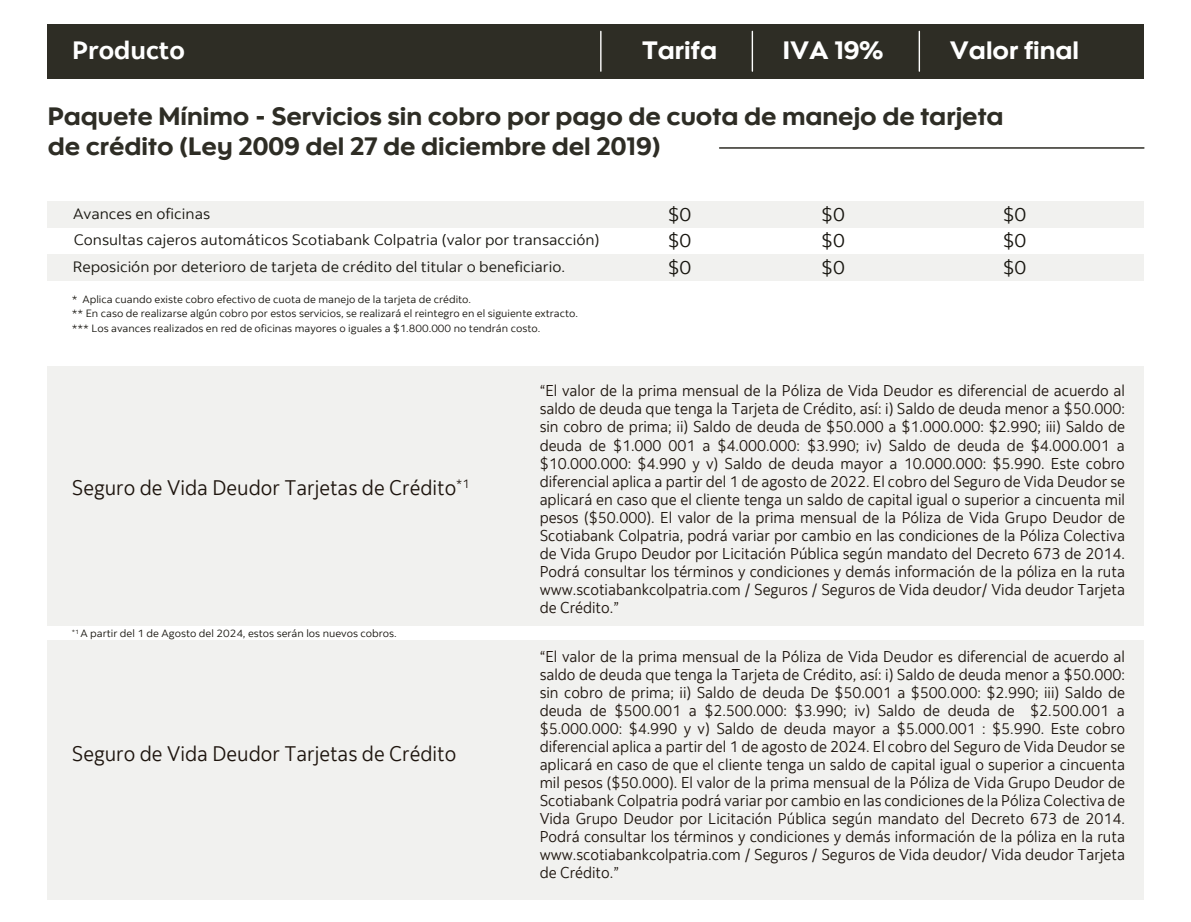
<style>
.page{position:relative;width:1191px;height:922px;background:#fff}
.page>*{position:absolute;margin:0;border:0;box-sizing:border-box;transform-origin:0 0}
.t1{font:25.05px/30px "Scotia Headline";color:#2e2d25;scale:1.05 1}
.t2{font:25.05px "Scotia Headline";color:#fff;scale:1.05 1}
.t3{font:700 25.05px "Scotia";color:#fff;scale:1.05 1}
.t4{font:21px "Scotia";color:#1e150e;scale:.96 1}
.t5{font:18.75px "Scotia";color:#181610;scale:1.05 1}
.t6{font:15.6px/18px "Scotia";color:#1e150e;text-align:justify;scale:.96 1}
.t7{font:15px/27.3px "Scotia";color:#181610;scale:1.05 1}
.t8{font:10.5px/14.4px "Scotia";color:#181610;scale:1.05 1}
</style>
<div class="page">
<div style="left:47px;top:366px;width:1096px;height:259px;background:#f1f1ef"></div>
<div style="left:47px;top:640px;width:1096px;height:259px;background:#f1f1ef"></div>
<hr style="left:719px;top:147px;width:424px;height:2px;background:#2e2d25">
<div style="left:47px;top:201px;width:1096px;height:26px;background:#f1f1ef"></div>
<div style="left:47px;top:254px;width:1096px;height:27px;background:#f1f1ef"></div>
<div style="left:47px;top:24px;width:1096px;height:54px;background:#2e2d25"></div>
<hr style="left:600px;top:31px;width:1px;height:40px;background:#fff">
<hr style="left:751px;top:31px;width:2px;height:40px;background:#fff">
<hr style="left:918px;top:31px;width:2px;height:40px;background:#fff">
<h1 class="t3" style="left:72px;top:35px;width:109px">Producto</h1>
<h1 class="t2" style="left:642px;top:36px;width:73px">Tarifa</h1>
<h1 class="t2" style="left:783px;top:36px;width:97px">IVA 19%</h1>
<h1 class="t2" style="left:950px;top:36px;width:125px">Valor final</h1>
<h1 class="t1" style="left:48px;top:101px;width:912px">Paquete Mínimo - Servicios sin cobro por pago de cuota de manejo de tarjeta de crédito (Ley 2009 del 27 de diciembre del 2019)</h1>
<p class="t7" style="left:73px;top:200px;width:132px">Avances en oficinas</p>
<p class="t5" style="left:668px;top:203px;width:24px">$0</p>
<p class="t5" style="left:821px;top:203px;width:24px">$0</p>
<p class="t5" style="left:1002px;top:203px;width:24px">$0</p>
<p class="t7" style="left:73px;top:226px;width:503px">Consultas cajeros automáticos Scotiabank Colpatria (valor por transacción)<br>Reposición por deterioro de tarjeta de crédito del titular o beneficiario.</p>
<p class="t5" style="left:668px;top:230px;width:24px">$0</p>
<p class="t5" style="left:821px;top:230px;width:24px">$0</p>
<p class="t5" style="left:1002px;top:230px;width:24px">$0</p>
<p class="t5" style="left:668px;top:257px;width:24px">$0</p>
<p class="t5" style="left:821px;top:257px;width:24px">$0</p>
<p class="t5" style="left:1002px;top:257px;width:24px">$0</p>
<p class="t8" style="left:72px;top:292px;width:382px">* Aplica cuando existe cobro efectivo de cuota de manejo de la tarjeta de crédito.</p>
<p class="t8" style="left:72px;top:307px;width:484px">** En caso de realizarse algún cobro por estos servicios, se realizará el reintegro en el siguiente extracto. *** Los avances realizados en red de oficinas mayores o iguales a $1.800.000 no tendrán costo.</p>
<h2 class="t4" style="left:72px;top:476px;width:415px">Seguro de Vida Deudor Tarjetas de Crédito<sup>*1</sup></h2>
<p class="t8" style="left:72px;top:626px;width:311px"><sup>*1</sup> A partir del 1 de Agosto del 2024, estos serán los nuevos cobros.</p>
<h2 class="t4" style="left:72px;top:741px;width:402px">Seguro de Vida Deudor Tarjetas de Crédito</h2>
<p class="t6" style="left:539px;top:382px;width:611px">“El valor de la prima mensual de la Póliza de Vida Deudor es diferencial de acuerdo al saldo de deuda que tenga la Tarjeta de Crédito, así: i) Saldo de deuda menor a $50.000: sin cobro de prima; ii) Saldo de deuda de $50.000 a $1.000.000: $2.990; iii) Saldo de deuda de $1.000 001 a $4.000.000: $3.990; iv) Saldo de deuda de $4.000.001 a $10.000.000: $4.990 y v) Saldo de deuda mayor a 10.000.000: $5.990. Este cobro diferencial aplica a partir del 1 de agosto de 2022. El cobro del Seguro de Vida Deudor se aplicará en caso que el cliente tenga un saldo de capital igual o superior a cincuenta mil pesos ($50.000). El valor de la prima mensual de la Póliza de Vida Grupo Deudor de Scotiabank Colpatria, podrá variar por cambio en las condiciones de la Póliza Colectiva de Vida Grupo Deudor por Licitación Pública según mandato del Decreto 673 de 2014.<br>Podrá consultar los términos y condiciones y demás información de la póliza en la ruta www.scotiabankcolpatria.com / Seguros / Seguros de Vida deudor/ Vida deudor Tarjeta de Crédito.”</p>
<p class="t6" style="left:539px;top:648px;width:611px">“El valor de la prima mensual de la Póliza de Vida Deudor es diferencial de acuerdo al saldo de deuda que tenga la Tarjeta de Crédito, así: i) Saldo de deuda menor a $50.000: sin cobro de prima; ii) Saldo de deuda De $50.001 a $500.000: $2.990; iii) Saldo de deuda de $500.001 a $2.500.000: $3.990; iv) Saldo de deuda de $2.500.001 a $5.000.000: $4.990 y v) Saldo de deuda mayor a $5.000.001 : $5.990. Este cobro diferencial aplica a partir del 1 de agosto de 2024. El cobro del Seguro de Vida Deudor se aplicará en caso de que el cliente tenga un saldo de capital igual o superior a cincuenta mil pesos ($50.000). El valor de la prima mensual de la Póliza de Vida Grupo Deudor de Scotiabank Colpatria podrá variar por cambio en las condiciones de la Póliza Colectiva de Vida Grupo Deudor por Licitación Pública según mandato del Decreto 673 de 2014.<br>Podrá consultar los términos y condiciones y demás información de la póliza en la ruta www.scotiabankcolpatria.com / Seguros / Seguros de Vida deudor/ Vida deudor Tarjeta de Crédito.”</p>
</div>
